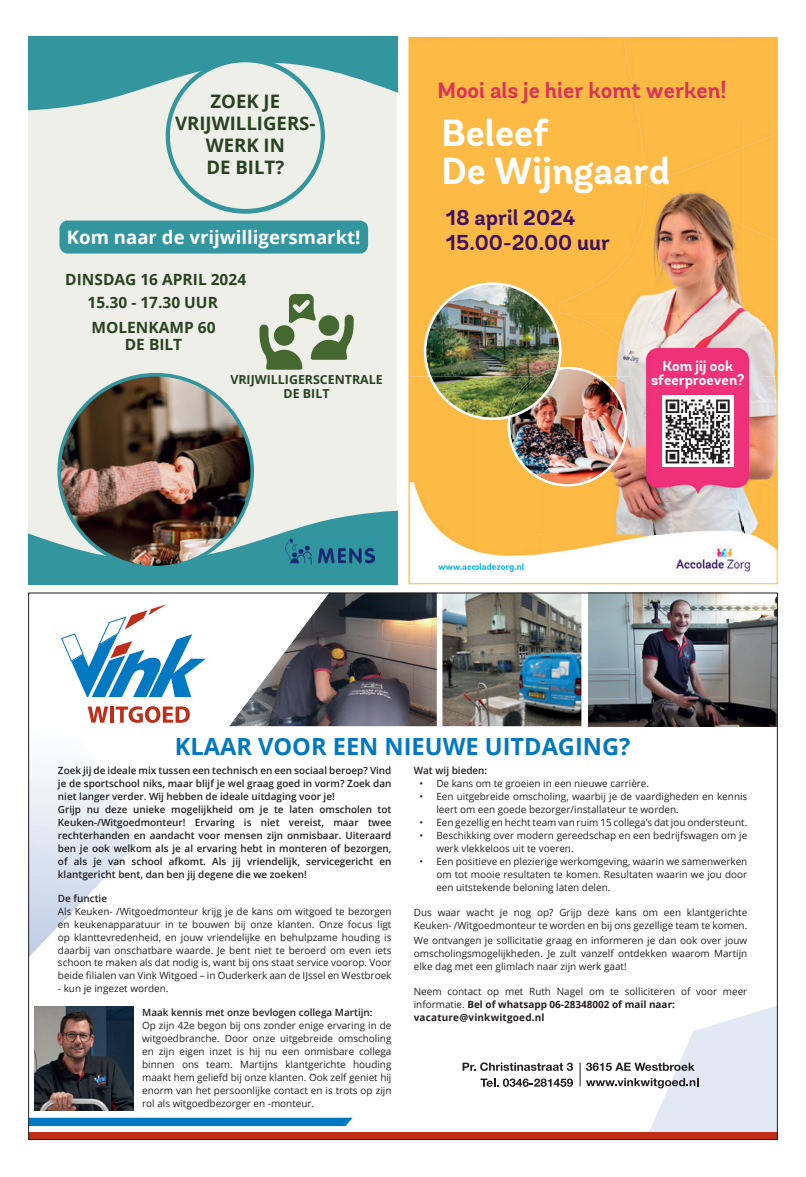
<style>
.page{position:relative;width:806px;height:1177px;background:#fff}
.page>*{position:absolute;margin:0;border:0;box-sizing:border-box;transform-origin:0 0}
.t1{font:700 37.7px/38.1px "Andes Rounded";color:#fff}
.t2{font:700 23.6px "Open Sans";color:#0079c2}
.t3{font:700 22.1px "Andes Rounded";color:#d83656}
.t4{font:700 21.5px/24.8px "Andes Rounded";color:#3f1266}
.t5{font:700 18.6px/21.8px "Open Sans";color:#294222;text-align:center}
.t6{font:700 18.6px "Open Sans";color:#fff}
.t7{font:700 15.5px/23.8px "Open Sans";color:#294222;text-align:center}
.t8{font:700 14.5px/14.3px "Andes Rounded";color:#fff;text-align:center}
.t9{font:700 12.4px/13.9px "Open Sans";color:#294222;text-align:center}
.t10{font:9.9px/12.9px "Open Sans";color:#231f20;text-align:justify}
.t11{font:600 9.9px/12.9px "Open Sans";color:#231f20}
.s1{font-weight:700}
</style>
<div class="page">
<img style="left:588px;top:594px;width:187px;height:132px">
<img style="left:442px;top:594px;width:139px;height:132px">
<img style="left:35px;top:1006px;width:99px;height:104px">
<img style="left:329px;top:594px;width:107px;height:132px">
<svg style="left:30px;top:1117px;width:322px;height:9px;background:#1785c7"></svg>
<div style="left:28px;top:1132px;width:749px;height:7px;background:#c02d19"></div>
<img style="left:229px;top:594px;width:100px;height:132px">
<img style="left:30px;top:697px;width:107px;height:259px">
<svg style="left:88px;top:706px;width:20px;height:16px"></svg>
<hr style="left:110px;top:706px;width:4px;height:16px;background:#c02d19">
<svg style="left:116px;top:706px;width:74px;height:17px"></svg>
<svg style="left:61px;top:604px;width:145px;height:93px"></svg>
<svg style="left:462px;top:1062px;width:110px;height:8px"></svg>
<svg style="left:480px;top:1078px;width:92px;height:8px"></svg>
<svg style="left:579px;top:1006px;width:196px;height:126px"></svg>
<div style="left:410px;top:39px;width:365px;height:337px;background:#fdba44"></div>
<img style="left:538px;top:124px;width:205px;height:189px">
<img style="left:743px;top:124px;width:32px;height:410px">
<img style="left:626px;top:313px;width:117px;height:63px">
<img style="left:410px;top:376px;width:65px;height:196px">
<img style="left:475px;top:486px;width:67px;height:86px">
<img style="left:542px;top:534px;width:233px;height:38px">
<img style="left:626px;top:376px;width:8px;height:32px">
<img style="left:606px;top:408px;width:34px;height:126px">
<div style="left:572px;top:486px;width:34px;height:48px;background:#fcba44"></div>
<div style="left:538px;top:486px;width:34px;height:48px;background:#fcba44"></div>
<img style="left:640px;top:508px;width:103px;height:26px">
<img style="left:423px;top:282px;width:203px;height:204px">
<img style="left:634px;top:345px;width:126px;height:163px">
<div style="left:661px;top:395px;width:72px;height:72px;background:#fff"></div>
<svg style="left:665px;top:399px;width:65px;height:65px"></svg>
<div style="left:28px;top:37px;width:369px;height:547px;background:#edefe8"></div>
<svg style="left:28px;top:510px;width:369px;height:74px"></svg>
<img style="left:57px;top:373px;width:197px;height:196px">
<svg style="left:28px;top:37px;width:369px;height:177px"></svg>
<svg style="left:259px;top:294px;width:95px;height:76px"></svg>
<img style="left:285px;top:538px;width:89px;height:26px">
<div style="left:59px;top:220px;width:309px;height:33px;background:#33969f"></div>
<h3 class="t5" style="left:175px;top:90px;width:142px">ZOEK JE<br>VRIJWILLIGERS-<br>WERK IN<br>DE BILT?</h3>
<h3 class="t6" style="left:67px;top:224px;width:295px">Kom naar de vrijwilligersmarkt!</h3>
<h3 class="t7" style="left:65px;top:267px;width:182px">DINSDAG 16 APRIL 2024<br>15.30 - 17.30 UUR<br>MOLENKAMP 60</h3>
<h3 class="t7" style="left:125px;top:332px;width:59px">DE BILT</h3>
<p class="t9" style="left:230px;top:372px;width:154px">VRIJWILLIGERSCENTRALE<br>DE BILT</p>
<h3 class="t3" style="left:437px;top:77px;width:290px">Mooi als je hier komt werken!</h3>
<h1 class="t1" style="left:441px;top:115px;width:230px">Beleef<br>De Wijngaard</h1>
<h3 class="t4" style="left:445px;top:206px;width:166px">18 april 2024<br>15.00-20.00 uur</h3>
<h3 class="t8" style="left:650px;top:359px;width:95px">Kom jij ook sfeerproeven?</h3>
<h2 class="t2" style="left:175px;top:729px;width:457px">KLAAR VOOR EEN NIEUWE UITDAGING?</h2>
<p class="t11" style="left:58px;top:764px;width:335px">Zoek jij de ideale mix tussen een technisch en een sociaal beroep? Vind je de sportschool niks, maar blijf je wel graag goed in vorm? Zoek dan niet langer verder. Wij hebben de ideale uitdaging voor je!<br>Grijp nu deze unieke mogelijkheid om je te laten omscholen tot Keuken-/Witgoedmonteur! Ervaring is niet vereist, maar twee rechterhanden en aandacht voor mensen zijn onmisbaar. Uiteraard ben je ook welkom als je al ervaring hebt in monteren of bezorgen, of als je van school afkomt. Als jij vriendelijk, servicegericht en klantgericht bent, dan ben jij degene die we zoeken!</p>
<p class="t11" style="left:58px;top:891px;width:51px">De functie</p>
<p class="t10" style="left:58px;top:904px;width:335px">Als Keuken- /Witgoedmonteur krijg je de kans om witgoed te bezorgen en keukenapparatuur in te bouwen bij onze klanten. Onze focus ligt op klanttevredenheid, en jouw vriendelijke en behulpzame houding is daarbij van onschatbare waarde. Je bent niet te beroerd om even iets schoon te maken als dat nodig is, want bij ons staat service voorop. Voor beide filialen van Vink Witgoed – in Ouderkerk aan de IJssel en Westbroek</p>
<p class="t10" style="left:58px;top:982px;width:112px">- kun je ingezet worden.</p>
<p class="t11" style="left:142px;top:1005px;width:232px">Maak kennis met onze bevlogen collega Martijn:</p>
<p class="t10" style="left:142px;top:1018px;width:251px">Op zijn 42e begon bij ons zonder enige ervaring in de witgoedbranche. Door onze uitgebreide omscholing en zijn eigen inzet is hij nu een onmisbare collega binnen ons team. Martijns klantgerichte houding maakt hem geliefd bij onze klanten. Ook zelf geniet hij enorm van het persoonlijke contact en is trots op zijn rol als witgoedbezorger en -monteur.</p>
<p class="t11" style="left:413px;top:764px;width:75px">Wat wij bieden:</p>
<p class="t10" style="left:419px;top:777px;width:231px">• De kans om te groeien in een nieuwe carrière.</p>
<p class="t10" style="left:436px;top:790px;width:312px;text-indent:-17px">• Een uitgebreide omscholing, waarbij je de vaardigheden en kennis leert om een goede bezorger/installateur te worden.</p>
<p class="t10" style="left:419px;top:815px;width:329px">• Een gezellig en hecht team van ruim 15 collega’s dat jou ondersteunt.</p>
<p class="t10" style="left:436px;top:828px;width:312px;text-indent:-17px">• Beschikking over modern gereedschap en een bedrijfswagen om je werk vlekkeloos uit te voeren.</p>
<p class="t10" style="left:436px;top:854px;width:312px;text-indent:-17px">• Een positieve en plezierige werkomgeving, waarin we samenwerken om tot mooie resultaten te komen. Resultaten waarin we jou door een uitstekende beloning laten delen.</p>
<p class="t10" style="left:413px;top:905px;width:335px">Dus waar wacht je nog op? Grijp deze kans om een klantgerichte<br>Keuken- /Witgoedmonteur te worden en bij ons gezellige team te komen.</p>
<p class="t10" style="left:413px;top:934px;width:335px">We ontvangen je sollicitatie graag en informeren je dan ook over jouw omscholingsmogelijkheden. Je zult vanzelf ontdekken waarom Martijn elke dag met een glimlach naar zijn werk gaat!</p>
<p class="t10" style="left:413px;top:984px;width:335px;text-align:left">Neem contact op met Ruth Nagel om te solliciteren of voor meer informatie. <span class="s1">Bel of whatsapp 06-28348002 of mail naar: vacature@vinkwitgoed.nl</span></p>
</div>
